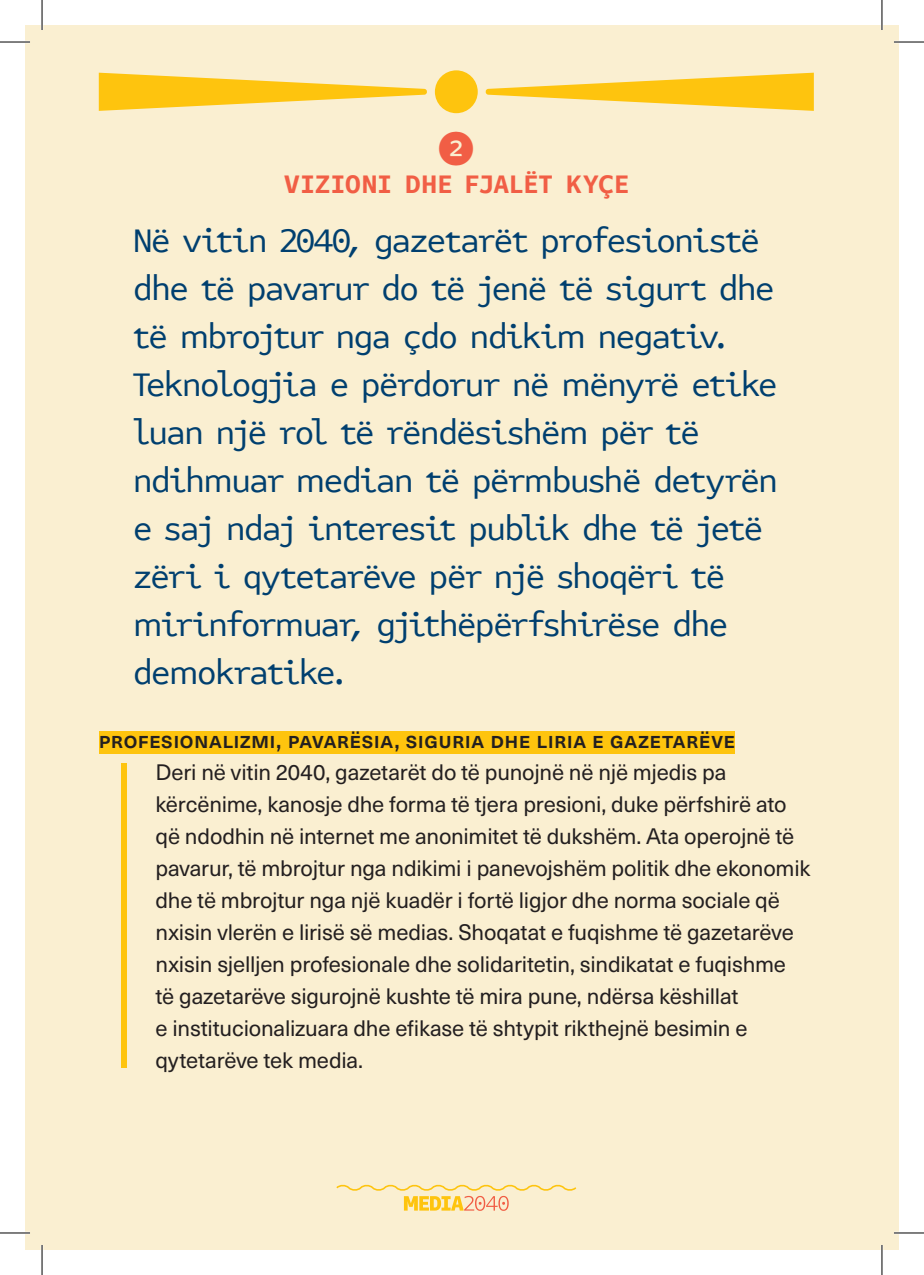
<style>
.page{position:relative;width:924px;height:1275px;background:#fff}
.page>*{position:absolute;margin:0;border:0;box-sizing:border-box;transform-origin:0 0}
.t1{font:36px/48px "FF Attribute Text";letter-spacing:-.06em;color:#003f6f}
.t2{font:36px "Whitney Index Black Rd Md";color:#f15e45}
.t3{font:700 28px "FF Attribute Text";letter-spacing:.02em;color:#f15e45}
.t4{font:22px/32px "Neue Haas Unica W1 G";letter-spacing:-.01em;color:#231f20}
.t5{font:500 22px "Neue Haas Unica W1 G";letter-spacing:.02em;color:#231f20}
</style>
<div class="page">
<div style="left:25px;top:25px;width:856px;height:1225px;background:#faefd1"></div>
<div style="left:881px;top:25px;width:17px;height:1225px;background:#faefd1"></div>
<svg style="left:336px;top:1184px;width:241px;height:26px"></svg>
<div style="left:99px;top:731px;width:635px;height:22px;background:#fec40e"></div>
<div style="left:121px;top:763px;width:6px;height:305px;background:#fec40e"></div>
<div style="left:434px;top:70px;width:43px;height:43px;background:#fec40e;border-radius:50%"></div>
<svg style="left:99px;top:73px;width:328px;height:38px"></svg>
<svg style="left:485px;top:73px;width:328px;height:38px"></svg>
<hr style="left:0;top:41px;width:30px;height:2px;background:#fff">
<hr style="left:893px;top:41px;width:30px;height:2px;background:#fff">
<hr style="left:0;top:1231px;width:30px;height:3px;background:#fff">
<hr style="left:893px;top:1231px;width:30px;height:3px;background:#fff">
<hr style="left:41px;top:0;width:2px;height:30px;background:#fff">
<hr style="left:41px;top:1245px;width:2px;height:30px;background:#fff">
<hr style="left:880px;top:0;width:2px;height:30px;background:#fff">
<hr style="left:880px;top:1245px;width:2px;height:30px;background:#fff">
<hr style="left:0;top:42px;width:30px;height:1px;background:#000">
<hr style="left:893px;top:42px;width:30px;height:1px;background:#000">
<hr style="left:0;top:1232px;width:30px;height:1px;background:#000">
<hr style="left:893px;top:1232px;width:30px;height:1px;background:#000">
<hr style="left:42px;top:0;width:1px;height:30px;background:#000">
<hr style="left:42px;top:1245px;width:1px;height:30px;background:#000">
<hr style="left:881px;top:0;width:1px;height:30px;background:#000">
<hr style="left:881px;top:1245px;width:1px;height:30px;background:#000">
<h1 class="t2" style="left:438px;top:131px;width:37px">2</h1>
<p class="t3" style="left:284px;top:164px;width:345px">VIZIONI DHE FJALËT KYÇE</p>
<p class="t1" style="left:133px;top:217px;width:646px">Në vitin 2040, gazetarët profesionistë dhe të pavarur do të jenë të sigurt dhe të mbrojtur nga çdo ndikim negativ.<br>Teknologjia e përdorur në mënyrë etike luan një rol të rëndësishëm për të ndihmuar median të përmbushë detyrën e saj ndaj interesit publik dhe të jetë zëri i qytetarëve për një shoqëri të mirinformuar, gjithëpërfshirëse dhe demokratike.</p>
<p class="t5" style="left:99px;top:724px;width:637px">profesionalizmi, pavarësia, siguria dhe liria e gazetarëve</p>
<p class="t4" style="left:155px;top:755px;width:656px">Deri në vitin 2040, gazetarët do të punojnë në një mjedis pa kërcënime, kanosje dhe forma të tjera presioni, duke përfshirë ato që ndodhin në internet me anonimitet të dukshëm. Ata operojnë të pavarur, të mbrojtur nga ndikimi i panevojshëm politik dhe ekonomik dhe të mbrojtur nga një kuadër i fortë ligjor dhe norma sociale që nxisin vlerën e lirisë së medias. Shoqatat e fuqishme të gazetarëve nxisin sjelljen profesionale dhe solidaritetin, sindikatat e fuqishme<br>të gazetarëve sigurojnë kushte të mira pune, ndërsa këshillat<br>e institucionalizuara dhe efikase të shtypit rikthejnë besimin e qytetarëve tek media.</p>
</div>
